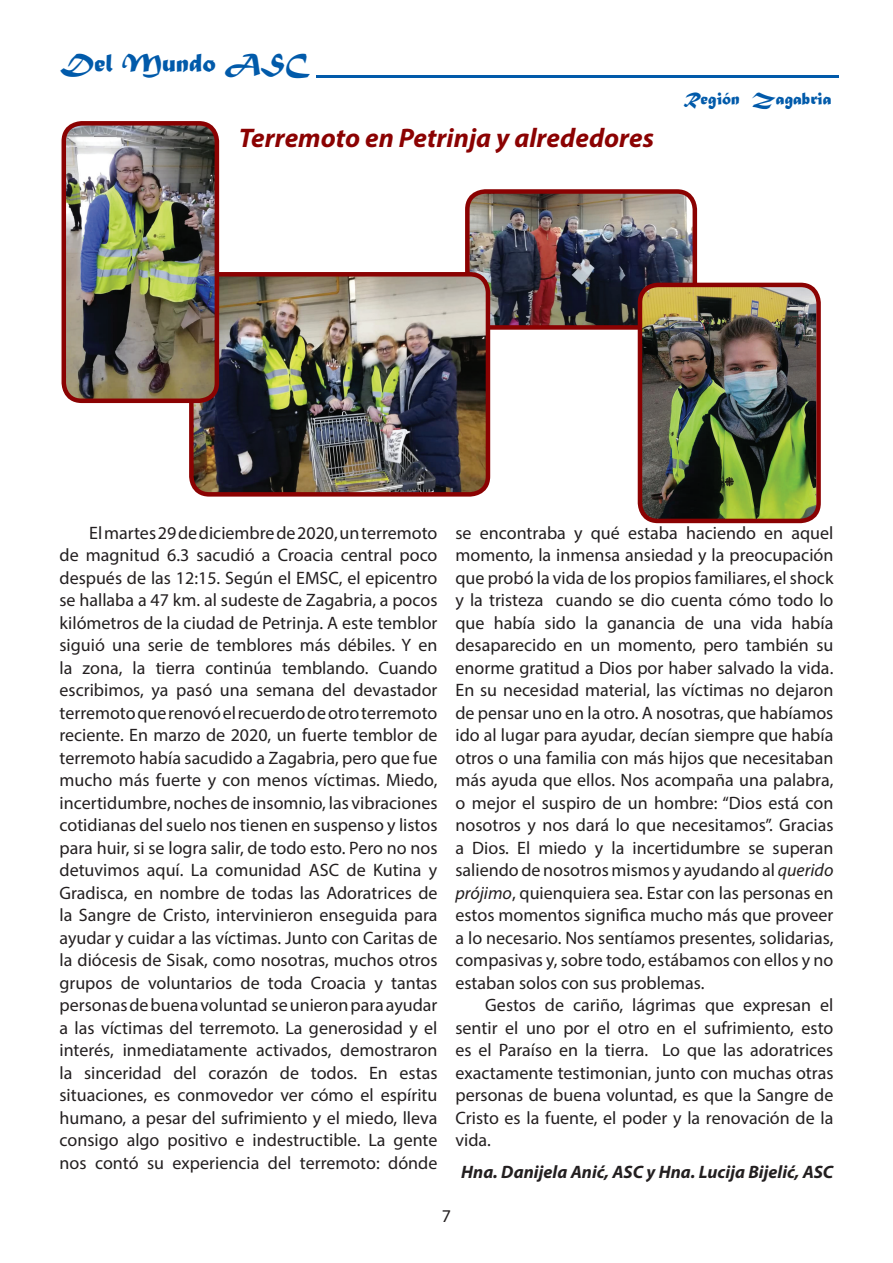
<style>
.page{position:relative;width:893px;height:1263px;background:#fff}
.page>*{position:absolute;margin:0;border:0;box-sizing:border-box;transform-origin:0 0}
.t1{font:italic 700 27px "Myriad Pro";color:#8b0202}
.t2{font:27px "Matura MT Script Capitals";color:#015aaa}
.t3{font:18px/22.5px "Myriad Pro";color:#231f20;text-align:justify}
.t4{font:italic 700 18px "Myriad Pro";color:#231f20}
.t5{font:18px "Matura MT Script Capitals";color:#015aaa}
.s1{font-style:italic}
</style>
<div class="page">
<img style="left:470px;top:194px;width:222px;height:131px">
<div style="left:465px;top:189px;width:232px;height:141px;border:4px solid #8b0202;border-radius:18px"></div>
<img style="left:194px;top:274px;width:294px;height:218px">
<div style="left:189px;top:272px;width:301px;height:225px;border:4px solid #8b0202;border-radius:18px"></div>
<img style="left:640px;top:285px;width:176px;height:233px">
<div style="left:638px;top:283px;width:183px;height:240px;border:4px solid #8b0202;border-radius:18px"></div>
<img style="left:64px;top:126px;width:153px;height:275px">
<div style="left:62px;top:121px;width:157px;height:282px;border:4px solid #8b0202;border-radius:18px"></div>
<hr style="left:316px;top:75px;width:523px;height:3px;background:#015aaa">
<h1 class="t2" style="left:60px;top:46px;width:250px">Del Mundo ASC</h1>
<h1 class="t1" style="left:239px;top:121px;width:416px">Terremoto en Petrinja y alrededores</h1>
<p class="t5" style="left:684px;top:88px;width:150px">Región Zagabria</p>
<p class="t3" style="left:60px;top:521px;width:379px;text-indent:30px">El martes 29 de diciembre de 2020, un terremoto de magnitud 6.3 sacudió a Croacia central poco después de las 12:15. Según el EMSC, el epicentro se hallaba a 47 km. al sudeste de Zagabria, a pocos kilómetros de la ciudad de Petrinja. A este temblor siguió una serie de temblores más débiles. Y en la zona, la tierra continúa temblando. Cuando escribimos, ya pasó una semana del devastador terremoto que renovó el recuerdo de otro terremoto reciente. En marzo de 2020, un fuerte temblor de terremoto había sacudido a Zagabria, pero que fue mucho más fuerte y con menos víctimas. Miedo, incertidumbre, noches de insomnio, las vibraciones cotidianas del suelo nos tienen en suspenso y listos para huir, si se logra salir, de todo esto. Pero no nos detuvimos aquí. La comunidad ASC de Kutina y Gradisca, en nombre de todas las Adoratrices de la Sangre de Cristo, intervinieron enseguida para ayudar y cuidar a las víctimas. Junto con Caritas de la diócesis de Sisak, como nosotras, muchos otros grupos de voluntarios de toda Croacia y tantas personas de buena voluntad se unieron para ayudar a las víctimas del terremoto. La generosidad y el interés, inmediatamente activados, demostraron la sinceridad del corazón de todos. En estas situaciones, es conmovedor ver cómo el espíritu humano, a pesar del sufrimiento y el miedo, lleva consigo algo positivo e indestructible. La gente nos contó su experiencia del terremoto: dónde</p>
<p class="t3" style="left:455px;top:521px;width:379px">se encontraba y qué estaba haciendo en aquel momento, la inmensa ansiedad y la preocupación que probó la vida de los propios familiares, el shock y la tristeza cuando se dio cuenta cómo todo lo que había sido la ganancia de una vida había desaparecido en un momento, pero también su enorme gratitud a Dios por haber salvado la vida.<br>En su necesidad material, las víctimas no dejaron de pensar uno en la otro. A nosotras, que habíamos ido al lugar para ayudar, decían siempre que había otros o una familia con más hijos que necesitaban más ayuda que ellos. Nos acompaña una palabra, o mejor el suspiro de un hombre: “Dios está con nosotros y nos dará lo que necesitamos”. Gracias a Dios. El miedo y la incertidumbre se superan saliendo de nosotros mismos y ayudando al <span class="s1">querido prójimo</span>, quienquiera sea. Estar con las personas en estos momentos significa mucho más que proveer a lo necesario. Nos sentíamos presentes, solidarias, compasivas y, sobre todo, estábamos con ellos y no estaban solos con sus problemas.</p>
<p class="t3" style="left:455px;top:994px;width:379px;text-indent:30px">Gestos de cariño, lágrimas que expresan el sentir el uno por el otro en el sufrimiento, esto es el Paraíso en la tierra. Lo que las adoratrices exactamente testimonian, junto con muchas otras personas de buena voluntad, es que la Sangre de Cristo es la fuente, el poder y la renovación de la vida.</p>
<p class="t4" style="left:461px;top:1160px;width:374px">Hna. Danijela Anić, ASC y Hna. Lucija Bijelić, ASC</p>
<p class="t3" style="left:442px;top:1205px;width:11px">7</p>
</div>
